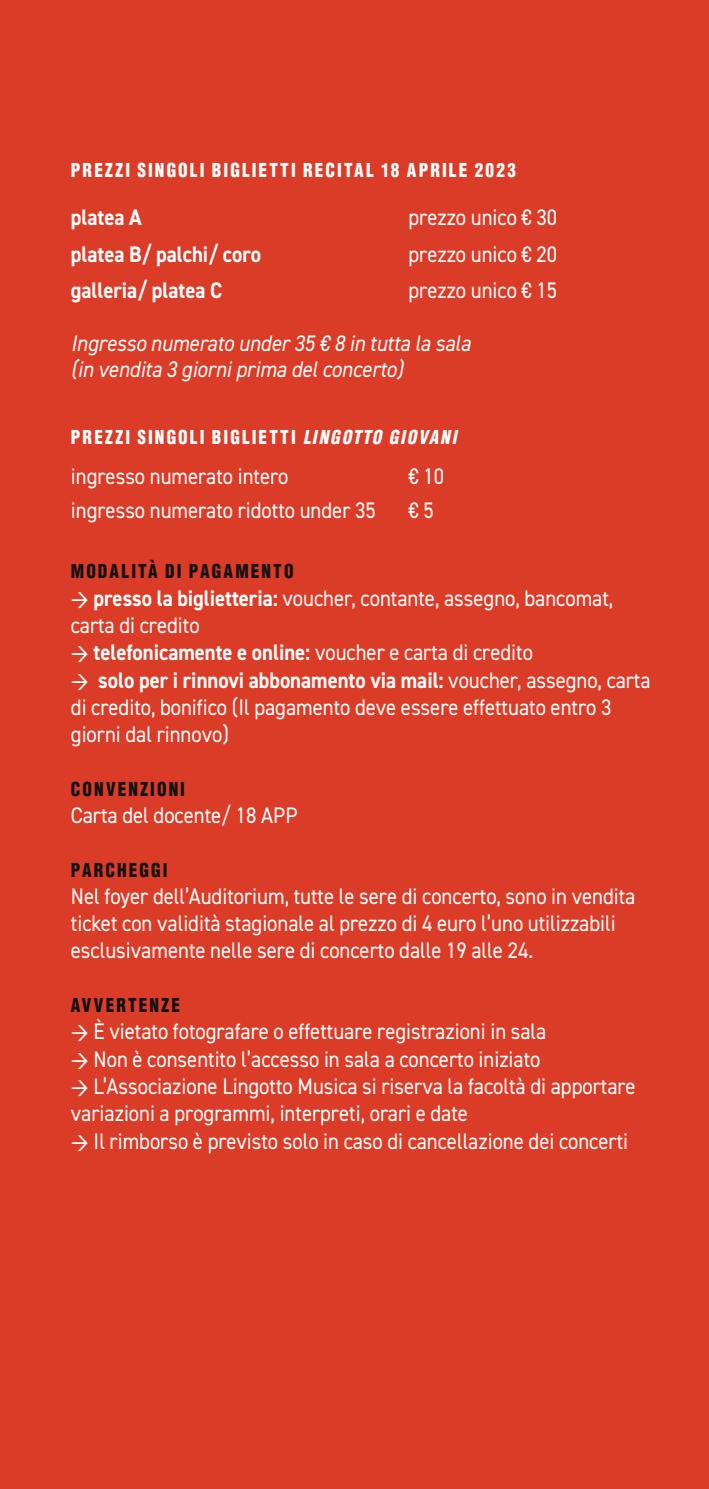
<style>
.page{position:relative;width:709px;height:1489px;background:#fff}
.page>*{position:absolute;margin:0;border:0;box-sizing:border-box;transform-origin:0 0}
.t1{font:22.5px/27px "DIN2014";color:#fff;scale:.92 1}
.t2{font:700 22.5px "DIN2014";color:#fff;scale:.92 1}
.t3{font:italic 22.5px/26.2px "DIN2014";color:#fff;scale:.92 1}
.t4{font:900 condensed 18.75px "Helvetica";letter-spacing:.12em;color:#fff;scale:.92 1}
.t5{font:900 condensed 18.75px "Helvetica";letter-spacing:.12em;color:#121212;scale:.92 1}
.s1{font-style:italic}
.s2{font-weight:700}
.s3{font-weight:400}
</style>
<div class="page">
<div style="left:0;top:0;width:709px;height:1488px;background:#db3c27"></div>
<p class="t4" style="left:71px;top:158px;width:485px">PREZZI SINGOLI BIGLIETTI RECITAL 18 APRILE 2023</p>
<p class="t2" style="left:71px;top:202px;width:78px">platea A</p>
<p class="t1" style="left:408px;top:203px;width:163px">prezzo unico € 30</p>
<p class="t2" style="left:71px;top:239px;width:208px">platea B/ palchi/ coro</p>
<p class="t1" style="left:408px;top:240px;width:163px">prezzo unico € 20</p>
<p class="t2" style="left:71px;top:276px;width:166px">galleria/ platea C</p>
<p class="t1" style="left:408px;top:277px;width:163px">prezzo unico € 15</p>
<p class="t3" style="left:71px;top:330px;width:436px">Ingresso numerato under 35 € 8 in tutta la sala (in vendita 3 giorni prima del concerto)</p>
<p class="t4" style="left:71px;top:425px;width:420px">PREZZI SINGOLI BIGLIETTI <span class="s1">LINGOTTO GIOVANI</span></p>
<p class="t1" style="left:71px;top:463px;width:238px">ingresso numerato intero</p>
<p class="t1" style="left:408px;top:463px;width:40px">€ 10</p>
<p class="t1" style="left:71px;top:496px;width:333px">ingresso numerato ridotto under 35</p>
<p class="t1" style="left:408px;top:496px;width:29px">€ 5</p>
<p class="t5" style="left:71px;top:559px;width:244px">MODALITÀ DI PAGAMENTO</p>
<p class="t1" style="left:71px;top:584px;width:591px"><span class="s2">→ presso la biglietteria:</span> voucher, contante, assegno, bancomat, carta di credito</p>
<p class="t2" style="left:71px;top:637px;width:504px">→ telefonicamente e online: <span class="s3">voucher e carta di credito</span></p>
<p class="t1" style="left:71px;top:666px;width:631px"><span class="s2">→ solo per i rinnovi abbonamento via mail:</span> voucher, assegno, carta di credito, bonifico (Il pagamento deve essere effettuato entro 3 giorni dal rinnovo)</p>
<p class="t5" style="left:71px;top:777px;width:126px">CONVENZIONI</p>
<p class="t1" style="left:71px;top:801px;width:248px">Carta del docente/ 18 APP</p>
<p class="t5" style="left:71px;top:858px;width:107px">PARCHEGGI</p>
<p class="t1" style="left:71px;top:882px;width:615px">Nel foyer dell’Auditorium, tutte le sere di concerto, sono in vendita ticket con validità stagionale al prezzo di 4 euro l’uno utilizzabili esclusivamente nelle sere di concerto dalle 19 alle 24.</p>
<p class="t5" style="left:71px;top:993px;width:120px">AVVERTENZE</p>
<p class="t1" style="left:71px;top:1017px;width:518px"><span class="s2">→</span> È vietato fotografare o effettuare registrazioni in sala</p>
<p class="t1" style="left:71px;top:1045px;width:512px"><span class="s2">→</span> Non è consentito l’accesso in sala a concerto iniziato</p>
<p class="t1" style="left:71px;top:1072px;width:615px"><span class="s2">→</span> L’Associazione Lingotto Musica si riserva la facoltà di apportare variazioni a programmi, interpreti, orari e date</p>
<p class="t1" style="left:71px;top:1127px;width:607px"><span class="s2">→</span> Il rimborso è previsto solo in caso di cancellazione dei concerti</p>
</div>
